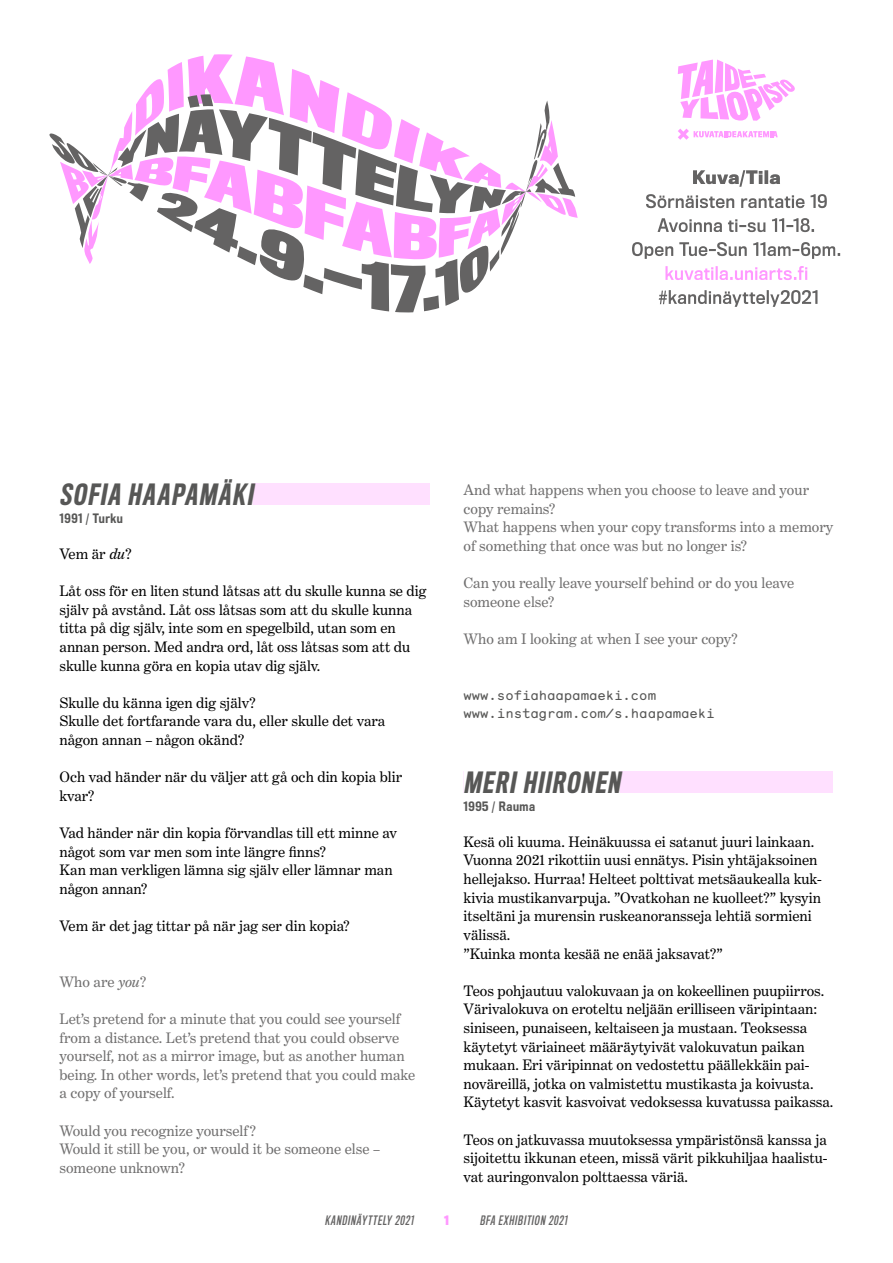
<style>
.page{position:relative;width:893px;height:1263px;background:#fff}
.page>*{position:absolute;margin:0;border:0;box-sizing:border-box;transform-origin:0 0}
.t1{font:italic 500 27px "Titling Gothic FB Comp";color:#575756}
.t2{font:15.3px/18.6px "Benton Modern Two";color:#000}
.t3{font:15.3px/18.6px "Benton Modern Two";color:#706f6f}
.t4{font:13.5px/18.6px "Monosten A";color:#575756}
.t5{font:italic 12px "Titling Gothic FB Comp Standard";color:#646363}
.t6{font:500 12px "Titling Gothic FB Cond";letter-spacing:.05em;color:#575756}
.t7{font:700 12px "Titling Gothic FB Cond";color:#ff98ff}
.s1{font-style:italic}
</style>
<div class="page">
<div style="left:60px;top:483px;width:369px;height:22px;background:#ffe0ff"></div>
<div style="left:60px;top:483px;width:193px;height:22px;background:#fff"></div>
<div style="left:463px;top:771px;width:370px;height:21px;background:#ffe0ff"></div>
<div style="left:463px;top:771px;width:157px;height:22px;background:#fff"></div>
<svg style="left:678px;top:60px;width:117px;height:61px"></svg>
<svg style="left:678px;top:129px;width:100px;height:11px"></svg>
<svg style="left:143px;top:54px;width:435px;height:164px"></svg>
<svg style="left:49px;top:133px;width:456px;height:180px"></svg>
<svg style="left:75px;top:94px;width:500px;height:154px"></svg>
<svg style="left:659px;top:290px;width:158px;height:17px"></svg>
<svg style="left:665px;top:266px;width:142px;height:14px"></svg>
<svg style="left:632px;top:242px;width:208px;height:17px"></svg>
<svg style="left:658px;top:218px;width:156px;height:14px"></svg>
<svg style="left:646px;top:194px;width:181px;height:14px"></svg>
<svg style="left:693px;top:170px;width:87px;height:17px"></svg>
<h1 class="t1" style="left:60px;top:479px;width:200px">SOFIA HAAPAMÄKI</h1>
<p class="t6" style="left:60px;top:512px;width:65px">1991 / Turku</p>
<p class="t2" style="left:60px;top:544px;width:74px">Vem är <span class="s1">du</span>?</p>
<p class="t2" style="left:60px;top:582px;width:369px">Låt oss för en liten stund låtsas att du skulle kunna se dig själv på avstånd. Låt oss låtsas som att du skulle kunna titta på dig själv, inte som en spegelbild, utan som en annan person. Med andra ord, låt oss låtsas som att du skulle kunna göra en kopia utav dig själv.</p>
<p class="t2" style="left:60px;top:693px;width:327px">Skulle du känna igen dig själv?<br>Skulle det fortfarande vara du, eller skulle det vara någon annan – någon okänd?</p>
<p class="t2" style="left:60px;top:768px;width:344px">Och vad händer när du väljer att gå och din kopia blir kvar?</p>
<p class="t2" style="left:60px;top:823px;width:339px">Vad händer när din kopia förvandlas till ett minne av något som var men som inte längre finns?<br>Kan man verkligen lämna sig själv eller lämnar man någon annan?</p>
<p class="t2" style="left:60px;top:916px;width:292px">Vem är det jag tittar på när jag ser din kopia?</p>
<p class="t3" style="left:60px;top:972px;width:88px">Who are <span class="s1">you</span>?</p>
<p class="t3" style="left:60px;top:1009px;width:357px">Let’s pretend for a minute that you could see yourself from a distance. Let’s pretend that you could observe yourself, not as a mirror image, but as another human being. In other words, let’s pretend that you could make a copy of yourself.</p>
<p class="t3" style="left:60px;top:1121px;width:322px">Would you recognize yourself?<br>Would it still be you, or would it be someone else – someone unknown?</p>
<p class="t3" style="left:463px;top:481px;width:371px">And what happens when you choose to leave and your copy remains?<br>What happens when your copy transforms into a memory of something that once was but no longer is?</p>
<p class="t3" style="left:463px;top:574px;width:332px">Can you really leave yourself behind or do you leave someone else?</p>
<p class="t3" style="left:463px;top:629px;width:276px">Who am I looking at when I see your copy?</p>
<p class="t4" style="left:463px;top:685px;width:253px">www.sofiahaapamaeki.com www.instagram.com/s.haapamaeki</p>
<h1 class="t1" style="left:463px;top:767px;width:163px">MERI HIIRONEN</h1>
<p class="t6" style="left:463px;top:800px;width:73px">1995 / Rauma</p>
<p class="t2" style="left:463px;top:832px;width:360px">Kesä oli kuuma. Heinäkuussa ei satanut juuri lainkaan.<br>Vuonna 2021 rikottiin uusi ennätys. Pisin yhtäjaksoinen hellejakso. Hurraa! Helteet polttivat metsäaukealla kuk&shy;kivia mustikanvarpuja. ”Ovatkohan ne kuolleet?” kysyin itseltäni ja murensin ruskeanoransseja lehtiä sormieni välissä.<br>”Kuinka monta kesää ne enää jaksavat?”</p>
<p class="t2" style="left:463px;top:981px;width:371px">Teos pohjautuu valokuvaan ja on kokeellinen puupiirros.<br>Värivalokuva on eroteltu neljään erilliseen väripintaan: siniseen, punaiseen, keltaiseen ja mustaan. Teoksessa käytetyt väriaineet määräytyivät valokuvatun paikan mukaan. Eri väripinnat on vedostettu päällekkäin pai&shy;noväreillä, jotka on valmistettu mustikasta ja koivusta.<br>Käytetyt kasvit kasvoivat vedoksessa kuvatussa paikassa.</p>
<p class="t2" style="left:463px;top:1130px;width:366px;text-align:justify">Teos on jatkuvassa muutoksessa ympäristönsä kanssa ja sijoitettu ikkunan eteen, missä värit pikkuhiljaa haalistu&shy;vat auringonvalon polttaessa väriä.</p>
<p class="t5" style="left:325px;top:1214px;width:92px">KANDINÄYTTELY 2021</p>
<p class="t7" style="left:444px;top:1214px;width:6px">1</p>
<p class="t5" style="left:480px;top:1214px;width:91px">BFA EXHIBITION 2021</p>
</div>
